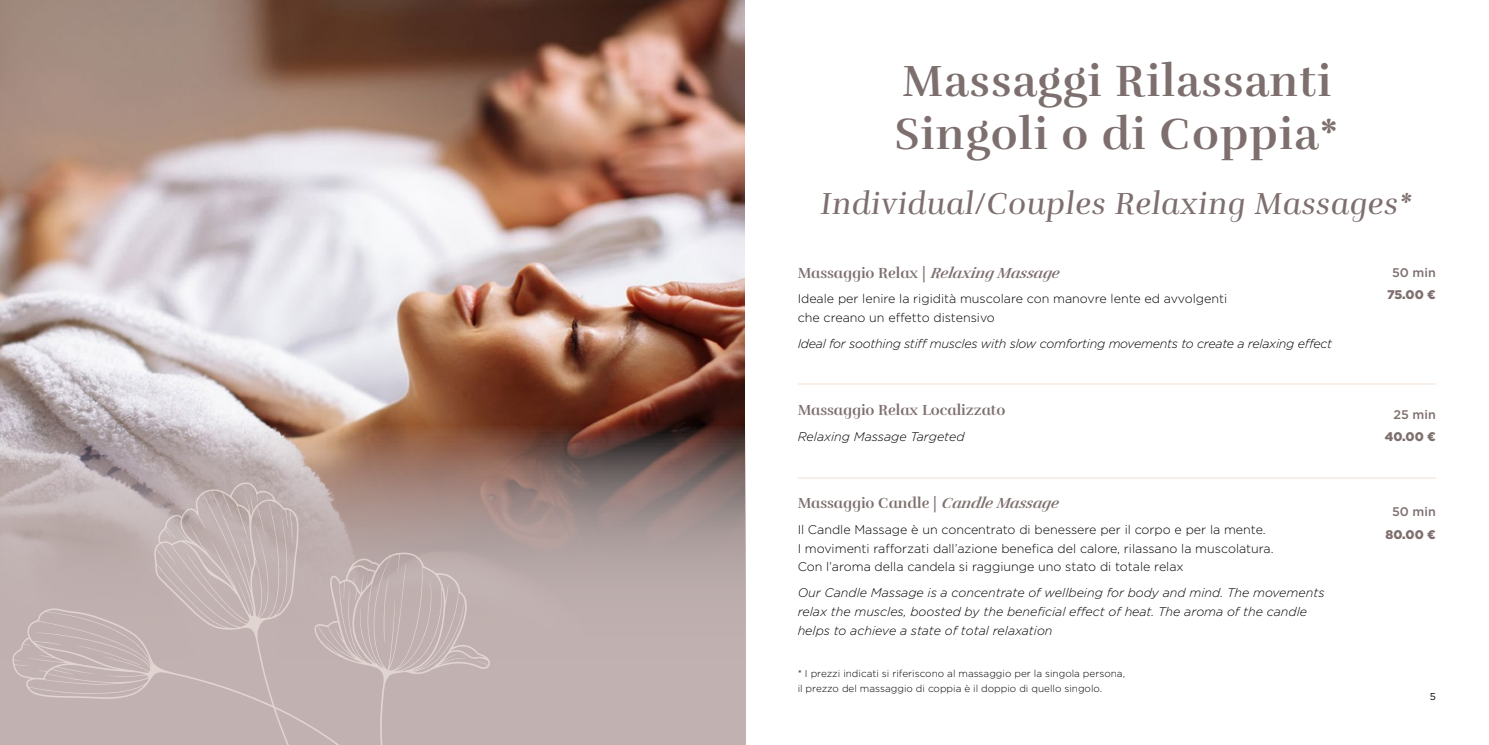
<style>
.page{position:relative;width:1489px;height:745px;background:#fff}
.page>*{position:absolute;margin:0;border:0;box-sizing:border-box;transform-origin:0 0}
.t1{font:700 44.88px/53.8px "Rufina ALT01";letter-spacing:.03em;color:#7d6f6e}
.t2{font:italic 31.25px "Rufina";letter-spacing:.03em;color:#7d6f6e}
.t3{font:700 15px "Rufina ALT02";color:#7d6f6e}
.t4{font:300 12.5px/18.8px "Gotham";color:#000}
.t5{font:italic 300 12.5px/18.8px "Gotham";color:#000}
.t6{font:italic 300 12.5px "Gotham";letter-spacing:-.02em;color:#000}
.t7{font:900 12.5px "Gotham";color:#7d6f6e}
.t8{font:500 12.5px "Gotham";color:#7d6f6e}
.t9{font:300 10px/15px "Gotham";color:#000}
.t10{font:10px "Gotham";color:#000}
.s1{font-style:italic}
</style>
<div class="page">
<img style="left:0;top:0;width:744px;height:425px">
<svg style="left:0;top:425px;width:746px;height:319px;fill:#b9aaa9"></svg>
<svg style="left:377px;top:552px;width:113px;height:192px"></svg>
<svg style="left:12px;top:608px;width:415px;height:136px;fill:#c1b2b1"></svg>
<svg style="left:77px;top:645px;width:64px;height:20px"></svg>
<svg style="left:154px;top:481px;width:223px;height:263px;fill:#c1b2b1"></svg>
<hr style="left:797px;top:383px;width:638px;height:1px;background:#f3e6dc">
<hr style="left:797px;top:477px;width:638px;height:1px;background:#f3e6dc">
<h1 class="t1" style="left:894px;top:54px;width:446px">Massaggi Rilassanti<br>Singoli o di Coppia*</h1>
<h2 class="t2" style="left:820px;top:184px;width:593px">Individual/Couples Relaxing Massages*</h2>
<p class="t3" style="left:797px;top:263px;width:269px">M a s s a g g i o R e l a x | <span class="s1">RelaxingMassage</span></p>
<p class="t4" style="left:797px;top:289px;width:431px">Ideale per lenire la rigidità muscolare con manovre lente ed avvolgenti che creano un effetto distensivo</p>
<p class="t6" style="left:797px;top:335px;width:536px">Ideal for soothing stiff muscles with slow comforting movements to create a relaxing effect</p>
<p class="t3" style="left:797px;top:400px;width:209px">Massaggio Relax Localizzato</p>
<p class="t5" style="left:797px;top:426px;width:168px">Relaxing Massage Targeted</p>
<p class="t3" style="left:797px;top:493px;width:268px">Massaggio Candle | <span class="s1">CandleMassage</span></p>
<p class="t4" style="left:797px;top:519px;width:477px">Il Candle Massage è un concentrato di benessere per il corpo e per la mente.<br>I movimenti rafforzati dall’azione benefica del calore, rilassano la muscolatura.<br>Con l’aroma della candela si raggiunge uno stato di totale relax</p>
<p class="t5" style="left:797px;top:582px;width:528px">Our Candle Massage is a concentrate of wellbeing for body and mind. The movements relax the muscles, boosted by the beneficial effect of heat. The aroma of the candle helps to achieve a state of total relaxation</p>
<p class="t9" style="left:797px;top:665px;width:329px">* I prezzi indicati si riferiscono al massaggio per la singola persona, il prezzo del massaggio di coppia è il doppio di quello singolo.</p>
<p class="t8" style="left:1391px;top:264px;width:45px">50 min</p>
<p class="t7" style="left:1386px;top:286px;width:50px">75.00 €</p>
<p class="t8" style="left:1393px;top:406px;width:44px">25 min</p>
<p class="t7" style="left:1384px;top:428px;width:53px">40.00 €</p>
<p class="t8" style="left:1391px;top:503px;width:45px">50 min</p>
<p class="t7" style="left:1385px;top:525px;width:52px">80.00 €</p>
<p class="t10" style="left:1429px;top:689px;width:8px">5</p>
</div>
